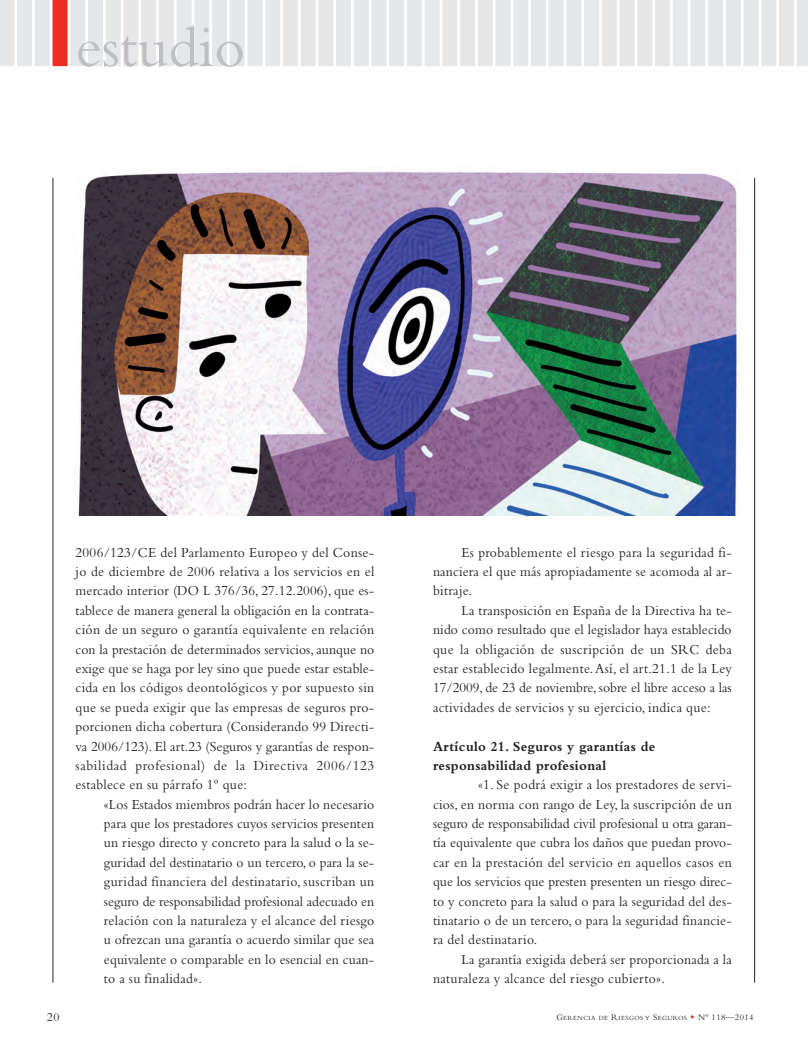
<style>
.page{position:relative;width:808px;height:1053px;background:#fff}
.page>*{position:absolute;margin:0;border:0;box-sizing:border-box;transform-origin:0 0}
.t1{font:60px "Bembo";color:#bebfc2}
.t2{font:14.38px/19.4px "Bembo";letter-spacing:.025em;color:#231f20;text-align:justify;scale:.95 1}
.t3{font:700 14.38px/19.4px "Bembo";letter-spacing:.025em;color:#231f20;scale:.95 1}
.t4{font:12.5px "Bembo";color:#231f20}
.t5{font:6.5px "Bembo";letter-spacing:.065em;color:#231f20}
.s1{font-size:8.75px}
.s2{font-family:"Goudy";font-size:8.75px;color:#ee2e22}
</style>
<div class="page">
<hr style="left:53px;top:178px;width:1px;height:804px;background:#231f20">
<hr style="left:754px;top:178px;width:1px;height:804px;background:#231f20">
<div style="left:17px;top:0;width:15px;height:66px;background:#e6e7e9"></div>
<div style="left:35px;top:0;width:15px;height:66px;background:#e6e7e9"></div>
<div style="left:53px;top:0;width:15px;height:66px;background:#ee2e22"></div>
<div style="left:70px;top:0;width:15px;height:66px;background:#e6e7e9"></div>
<div style="left:88px;top:0;width:15px;height:66px;background:#e6e7e9"></div>
<div style="left:106px;top:0;width:15px;height:66px;background:#e6e7e9"></div>
<div style="left:123px;top:0;width:15px;height:66px;background:#e6e7e9"></div>
<div style="left:141px;top:0;width:15px;height:66px;background:#e6e7e9"></div>
<div style="left:159px;top:0;width:15px;height:66px;background:#e6e7e9"></div>
<div style="left:177px;top:0;width:15px;height:66px;background:#e6e7e9"></div>
<div style="left:194px;top:0;width:15px;height:66px;background:#e6e7e9"></div>
<div style="left:212px;top:0;width:15px;height:66px;background:#e6e7e9"></div>
<div style="left:230px;top:0;width:15px;height:66px;background:#e6e7e9"></div>
<div style="left:247px;top:0;width:15px;height:66px;background:#e6e7e9"></div>
<div style="left:265px;top:0;width:15px;height:66px;background:#e6e7e9"></div>
<div style="left:283px;top:0;width:15px;height:66px;background:#e6e7e9"></div>
<div style="left:301px;top:0;width:15px;height:66px;background:#e6e7e9"></div>
<div style="left:318px;top:0;width:15px;height:66px;background:#e6e7e9"></div>
<div style="left:336px;top:0;width:15px;height:66px;background:#e6e7e9"></div>
<div style="left:354px;top:0;width:15px;height:66px;background:#e6e7e9"></div>
<div style="left:371px;top:0;width:15px;height:66px;background:#e6e7e9"></div>
<div style="left:389px;top:0;width:15px;height:66px;background:#e6e7e9"></div>
<div style="left:407px;top:0;width:15px;height:66px;background:#e6e7e9"></div>
<div style="left:425px;top:0;width:15px;height:66px;background:#e6e7e9"></div>
<div style="left:442px;top:0;width:15px;height:66px;background:#e6e7e9"></div>
<div style="left:460px;top:0;width:15px;height:66px;background:#e6e7e9"></div>
<div style="left:478px;top:0;width:15px;height:66px;background:#e6e7e9"></div>
<div style="left:495px;top:0;width:15px;height:66px;background:#e6e7e9"></div>
<div style="left:513px;top:0;width:15px;height:66px;background:#e6e7e9"></div>
<div style="left:531px;top:0;width:15px;height:66px;background:#e6e7e9"></div>
<div style="left:549px;top:0;width:15px;height:66px;background:#e6e7e9"></div>
<div style="left:566px;top:0;width:15px;height:66px;background:#e6e7e9"></div>
<div style="left:584px;top:0;width:15px;height:66px;background:#e6e7e9"></div>
<div style="left:602px;top:0;width:15px;height:66px;background:#e6e7e9"></div>
<div style="left:619px;top:0;width:15px;height:66px;background:#e6e7e9"></div>
<div style="left:637px;top:0;width:15px;height:66px;background:#e6e7e9"></div>
<div style="left:655px;top:0;width:15px;height:66px;background:#e6e7e9"></div>
<div style="left:673px;top:0;width:15px;height:66px;background:#e6e7e9"></div>
<div style="left:690px;top:0;width:15px;height:66px;background:#e6e7e9"></div>
<div style="left:708px;top:0;width:15px;height:66px;background:#e6e7e9"></div>
<div style="left:726px;top:0;width:15px;height:66px;background:#e6e7e9"></div>
<div style="left:743px;top:0;width:15px;height:66px;background:#e6e7e9"></div>
<div style="left:761px;top:0;width:15px;height:66px;background:#e6e7e9"></div>
<div style="left:797px;top:0;width:11px;height:66px;background:#e6e7e9"></div>
<div style="left:779px;top:0;width:15px;height:66px;background:#e6e7e9"></div>
<div style="left:0;top:0;width:14px;height:66px;background:#e6e7e9"></div>
<img style="left:78px;top:171px;width:659px;height:344px">
<h1 class="t1" style="left:75px;top:27px;width:172px">estudio</h1>
<p class="t2" style="left:76px;top:544px;width:316px">2006/123/CE del Parlamento Europeo y del Conse&shy;jo de diciembre de 2006 relativa a los servicios en el mercado interior (DO L 376/36, 27.12.2006), que es&shy;tablece de manera general la obligación en la contrata&shy;ción de un seguro o garantía equivalente en relación con la prestación de determinados servicios, aunque no exige que se haga por ley sino que puede estar estable&shy;cida en los códigos deontológicos y por supuesto sin que se pueda exigir que las empresas de seguros pro&shy;porcionen dicha cobertura (Considerando 99 Directi&shy;va 2006/123). El art.23 (Seguros y garantías de respon&shy;sabilidad profesional) de la Directiva 2006/123 establece en su párrafo 1º que:</p>
<p class="t2" style="left:104px;top:796px;width:286px">«Los Estados miembros podrán hacer lo necesario para que los prestadores cuyos servicios presenten un riesgo directo y concreto para la salud o la se&shy;guridad del destinatario o un tercero, o para la se&shy;guridad financiera del destinatario, suscriban un seguro de responsabilidad profesional adecuado en relación con la naturaleza y el alcance del riesgo u ofrezcan una garantía o acuerdo similar que sea equivalente o comparable en lo esencial en cuan&shy;to a su finalidad».</p>
<p class="t2" style="left:433px;top:544px;width:316px;text-indent:28px">Es probablemente el riesgo para la seguridad fi&shy;nanciera el que más apropiadamente se acomoda al ar&shy;bitraje.</p>
<p class="t2" style="left:433px;top:602px;width:316px;text-indent:28px">La transposición en España de la Directiva ha te&shy;nido como resultado que el legislador haya establecido que la obligación de suscripción de un SRC deba estar establecido legalmente.Así, el art.21.1 de la Ley 17/2009, de 23 de noviembre, sobre el libre acceso a las actividades de servicios y su ejercicio, indica que:</p>
<p class="t3" style="left:433px;top:737px;width:236px">Artículo 21. Seguros y garantías de responsabilidad profesional</p>
<p class="t2" style="left:433px;top:776px;width:316px;text-indent:45px">«1. Se podrá exigir a los prestadores de servi&shy;cios, en norma con rango de Ley, la suscripción de un seguro de responsabilidad civil profesional u otra garan&shy;tía equivalente que cubra los daños que puedan provo&shy;car en la prestación del servicio en aquellos casos en que los servicios que presten presenten un riesgo direc&shy;to y concreto para la salud o para la seguridad del des&shy;tinatario o de un tercero, o para la seguridad financie&shy;ra del destinatario.</p>
<p class="t2" style="left:433px;top:951px;width:316px;text-indent:28px">La garantía exigida deberá ser proporcionada a la naturaleza y alcance del riesgo cubierto».</p>
<p class="t4" style="left:47px;top:1013px;width:14px">20</p>
<p class="t5" style="left:556px;top:1015px;width:199px"><span class="s1">G</span>ERENCIA DE <span class="s1">R</span>IESGOS Y <span class="s1">S</span>EGUROS <span class="s2">•</span> <span class="s1">Nº 118—2014</span></p>
</div>
